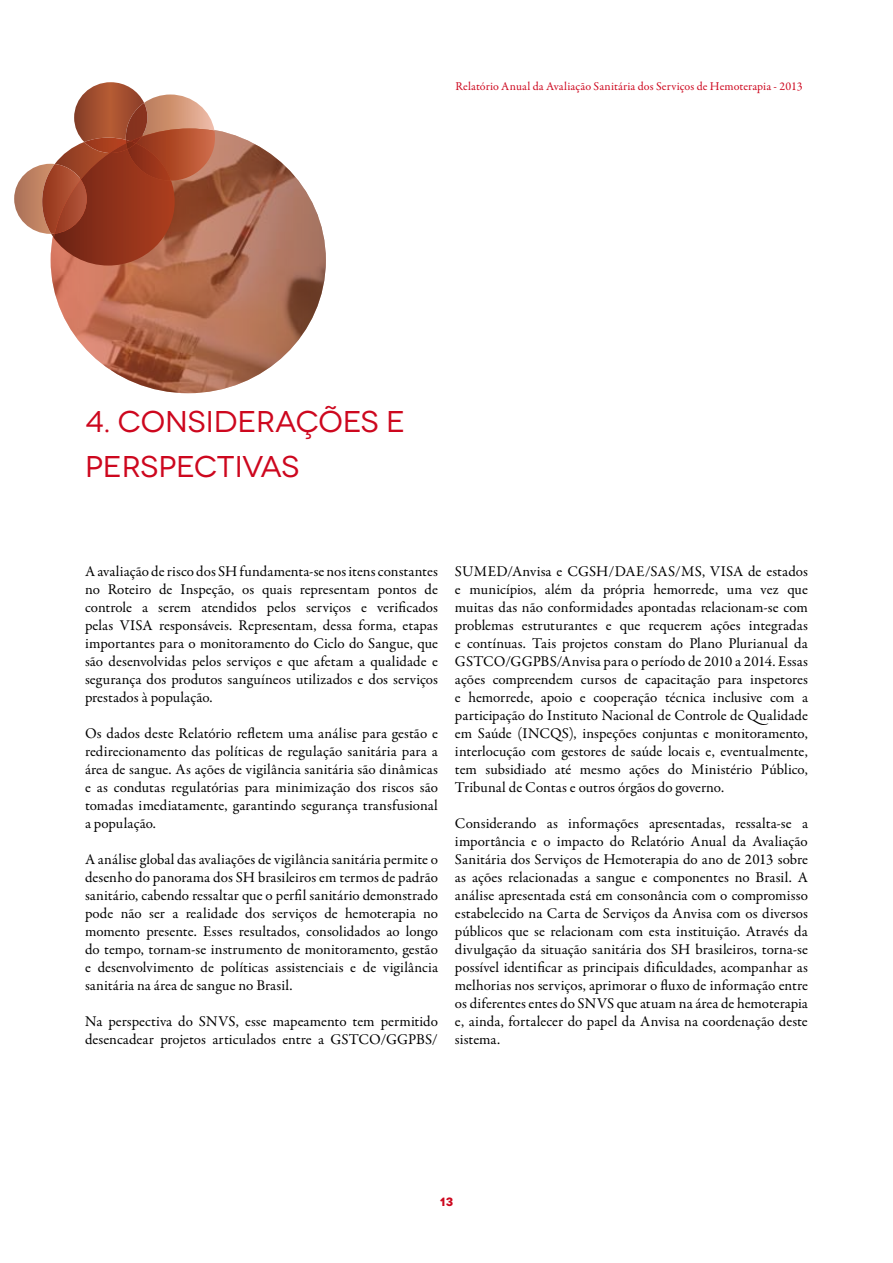
<style>
.page{position:relative;width:893px;height:1263px;background:#fff}
.page>*{position:absolute;margin:0;border:0;box-sizing:border-box;transform-origin:0 0}
.t1{font:30px/45px "Novecentowide";letter-spacing:-.005em;color:#cd071e}
.t2{font:15px/18px "Garamond Premr Pro";letter-spacing:.005em;color:#000;text-align:justify}
.t3{font:12px "Garamond Premr Pro";letter-spacing:.01em;color:#cd071e}
.t4{font:700 12px "Novecentowide";color:#cd071e}
</style>
<div class="page">
<img style="left:51px;top:130px;width:275px;height:263px">
<img style="left:54px;top:238px;width:121px;height:28px">
<svg style="left:14px;top:82px;width:200px;height:156px"></svg>
<p class="t3" style="left:455px;top:79px;width:349px">Relatório Anual da Avaliação Sanitária dos Serviços de Hemoterapia - 2013</p>
<h1 class="t1" style="left:85px;top:399px;width:322px">4. CONSIDERAÇÕES E<br>PERSPECTIVAS</h1>
<p class="t2" style="left:85px;top:563px;width:354px">A avaliação de risco dos SH fundamenta-se nos itens constantes no Roteiro de Inspeção, os quais representam pontos de controle a serem atendidos pelos serviços e verificados pelas VISA responsáveis. Representam, dessa forma, etapas importantes para o monitoramento do Ciclo do Sangue, que são desenvolvidas pelos serviços e que afetam a qualidade e segurança dos produtos sanguíneos utilizados e dos serviços prestados à população.</p>
<p class="t2" style="left:85px;top:725px;width:354px">Os dados deste Relatório refletem uma análise para gestão e redirecionamento das políticas de regulação sanitária para a área de sangue. As ações de vigilância sanitária são dinâmicas e as condutas regulatórias para minimização dos riscos são tomadas imediatamente, garantindo segurança transfusional a população.</p>
<p class="t2" style="left:85px;top:851px;width:354px">A análise global das avaliações de vigilância sanitária permite o desenho do panorama dos SH brasileiros em termos de padrão sanitário, cabendo ressaltar que o perfil sanitário demonstrado pode não ser a realidade dos serviços de hemoterapia no momento presente. Esses resultados, consolidados ao longo do tempo, tornam-se instrumento de monitoramento, gestão e desenvolvimento de políticas assistenciais e de vigilância sanitária na área de sangue no Brasil.</p>
<p class="t2" style="left:85px;top:1013px;width:354px">Na perspectiva do SNVS, esse mapeamento tem permitido desencadear projetos articulados entre a GSTCO/GGPBS/</p>
<p class="t2" style="left:455px;top:563px;width:354px">SUMED/Anvisa e CGSH/DAE/SAS/MS, VISA de estados e municípios, além da própria hemorrede, uma vez que muitas das não conformidades apontadas relacionam-se com problemas estruturantes e que requerem ações integradas e contínuas. Tais projetos constam do Plano Plurianual da GSTCO/GGPBS/Anvisa para o período de 2010 a 2014. Essas ações compreendem cursos de capacitação para inspetores e hemorrede, apoio e cooperação técnica inclusive com a participação do Instituto Nacional de Controle de Qualidade em Saúde (INCQS), inspeções conjuntas e monitoramento, interlocução com gestores de saúde locais e, eventualmente, tem subsidiado até mesmo ações do Ministério Público, Tribunal de Contas e outros órgãos do governo.</p>
<p class="t2" style="left:455px;top:815px;width:354px">Considerando as informações apresentadas, ressalta-se a importância e o impacto do Relatório Anual da Avaliação Sanitária dos Serviços de Hemoterapia do ano de 2013 sobre as ações relacionadas a sangue e componentes no Brasil. A análise apresentada está em consonância com o compromisso estabelecido na Carta de Serviços da Anvisa com os diversos públicos que se relacionam com esta instituição. Através da divulgação da situação sanitária dos SH brasileiros, torna-se possível identificar as principais dificuldades, acompanhar as melhorias nos serviços, aprimorar o fluxo de informação entre os diferentes entes do SNVS que atuam na área de hemoterapia e, ainda, fortalecer do papel da Anvisa na coordenação deste sistema.</p>
<p class="t4" style="left:440px;top:1194px;width:15px">13</p>
</div>
